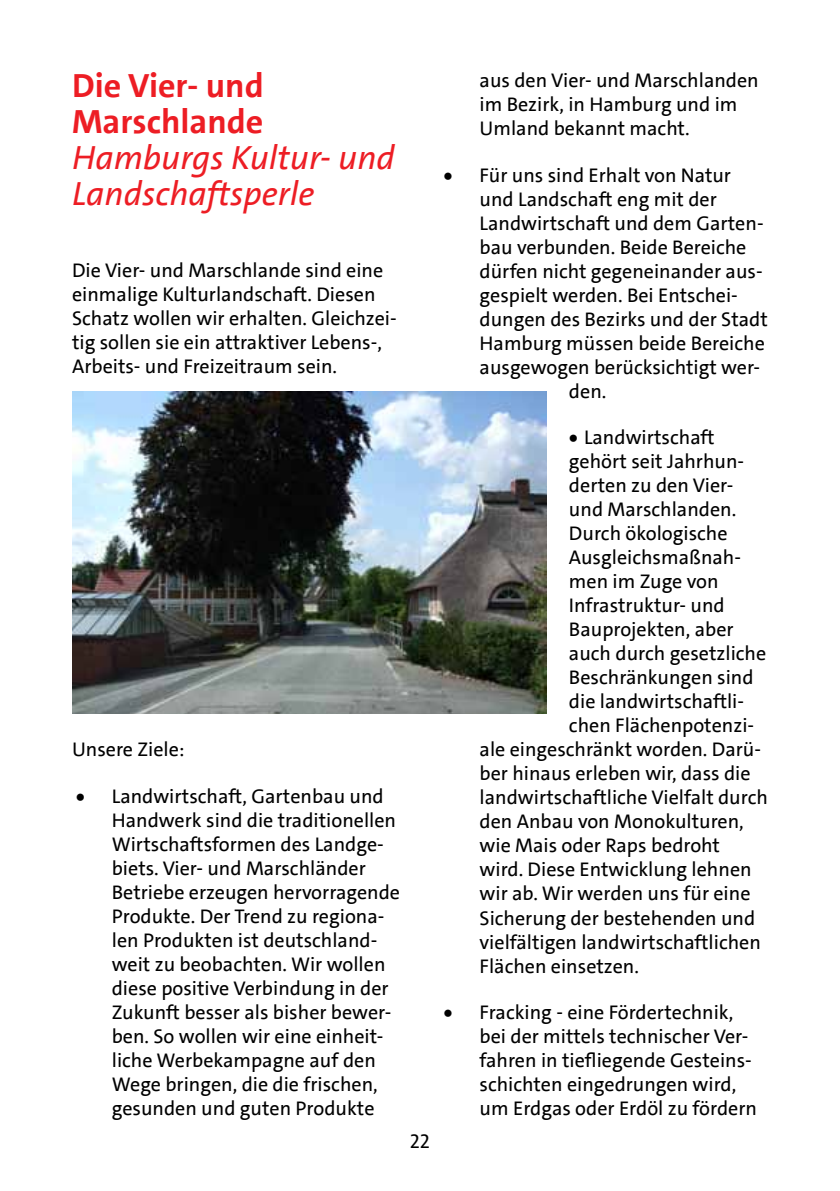
<style>
.page{position:relative;width:840px;height:1191px;background:#fff}
.page>*{position:absolute;margin:0;border:0;box-sizing:border-box;transform-origin:0 0}
.t1{font:italic 34px/36px "SPD The Sans";color:#ed1d24}
.t2{font:700 34px/36px "SPD The Sans";color:#ed1d24}
.t3{font:20px/24px "SPD The Sans";color:#000}
.t4{font:20px "SPD The Sans Versal";color:#000}
</style>
<div class="page">
<img style="left:72px;top:391px;width:474px;height:322px">
<h1 class="t2" style="left:72px;top:68px;width:193px">Die Vier- und<br>Marschlande</h1>
<h1 class="t1" style="left:72px;top:140px;width:324px">Hamburgs Kultur- und<br>Landschaftsperle</h1>
<p class="t3" style="left:72px;top:259px;width:326px">Die Vier- und Marschlande sind eine einmalige Kulturlandschaft. Diesen Schatz wollen wir erhalten. Gleichzei&shy;tig sollen sie ein attraktiver Lebens-, Arbeits- und Freizeitraum sein.</p>
<p class="t3" style="left:72px;top:737px;width:114px">Unsere Ziele:</p>
<p class="t3" style="left:112px;top:784px;width:289px;text-indent:-36px">• Landwirtschaft, Gartenbau und<br>Handwerk sind die traditionellen<br>Wirtschaftsformen des Landge&shy;biets. Vier- und Marschländer<br>Betriebe erzeugen hervorragende<br>Produkte. Der Trend zu regiona&shy;len Produkten ist deutschland&shy;weit zu beobachten. Wir wollen diese positive Verbindung in der<br>Zukunft besser als bisher bewer&shy;ben. So wollen wir eine einheit&shy;liche Werbekampagne auf den<br>Wege bringen, die die frischen, gesunden und guten Produkte</p>
<p class="t4" style="left:409px;top:1128px;width:22px">22</p>
<p class="t3" style="left:479px;top:68px;width:280px">aus den Vier- und Marschlanden im Bezirk, in Hamburg und im<br>Umland bekannt macht.</p>
<p class="t3" style="left:443px;top:163px;width:289px">• Für uns sind Erhalt von Natur</p>
<p class="t3" style="left:479px;top:187px;width:239px">und Landschaft eng mit der</p>
<p class="t3" style="left:479px;top:211px;width:285px">Landwirtschaft und dem Garten-</p>
<p class="t3" style="left:479px;top:235px;width:268px">bau verbunden. Beide Bereiche</p>
<p class="t3" style="left:479px;top:259px;width:284px">dürfen nicht gegeneinander aus-</p>
<p class="t3" style="left:479px;top:283px;width:260px">gespielt werden. Bei Entschei-</p>
<p class="t3" style="left:479px;top:307px;width:289px">dungen des Bezirks und der Stadt</p>
<p class="t3" style="left:479px;top:331px;width:287px">Hamburg müssen beide Bereiche</p>
<p class="t3" style="left:479px;top:355px;width:282px">ausgewogen berücksichtigt wer-</p>
<p class="t3" style="left:568px;top:379px;width:39px">den.</p>
<p class="t3" style="left:568px;top:426px;width:147px">• Landwirtschaft</p>
<p class="t3" style="left:568px;top:450px;width:177px">gehört seit Jahrhun-</p>
<p class="t3" style="left:568px;top:474px;width:166px">derten zu den Vier-</p>
<p class="t3" style="left:568px;top:498px;width:169px">und Marschlanden.</p>
<p class="t3" style="left:568px;top:522px;width:160px">Durch ökologische</p>
<p class="t3" style="left:568px;top:546px;width:173px">Ausgleichsmaßnah-</p>
<p class="t3" style="left:568px;top:570px;width:151px">men im Zuge von</p>
<p class="t3" style="left:568px;top:594px;width:157px">Infrastruktur- und</p>
<p class="t3" style="left:568px;top:618px;width:166px">Bauprojekten, aber</p>
<p class="t3" style="left:568px;top:642px;width:199px">auch durch gesetzliche</p>
<p class="t3" style="left:568px;top:666px;width:186px">Beschränkungen sind</p>
<p class="t3" style="left:568px;top:690px;width:176px">die landwirtschaftli-</p>
<p class="t3" style="left:568px;top:714px;width:186px">chen Flächenpotenzi-</p>
<p class="t3" style="left:479px;top:738px;width:283px">ale eingeschränkt worden. Darü-</p>
<p class="t3" style="left:479px;top:762px;width:272px">ber hinaus erleben wir, dass die</p>
<p class="t3" style="left:479px;top:786px;width:289px">landwirtschaftliche Vielfalt durch</p>
<p class="t3" style="left:479px;top:810px;width:265px">den Anbau von Monokulturen,</p>
<p class="t3" style="left:479px;top:834px;width:242px">wie Mais oder Raps bedroht</p>
<p class="t3" style="left:479px;top:858px;width:273px">wird. Diese Entwicklung lehnen</p>
<p class="t3" style="left:479px;top:882px;width:272px">wir ab. Wir werden uns für eine</p>
<p class="t3" style="left:479px;top:906px;width:277px">Sicherung der bestehenden und</p>
<p class="t3" style="left:479px;top:930px;width:283px">vielfältigen landwirtschaftlichen</p>
<p class="t3" style="left:479px;top:954px;width:161px">Flächen einsetzen.</p>
<p class="t3" style="left:479px;top:1000px;width:279px;text-indent:-36px">• Fracking - eine Fördertechnik, bei der mittels technischer Ver&shy;fahren in tiefliegende Gesteins&shy;schichten eingedrungen wird, um Erdgas oder Erdöl zu fördern</p>
</div>
